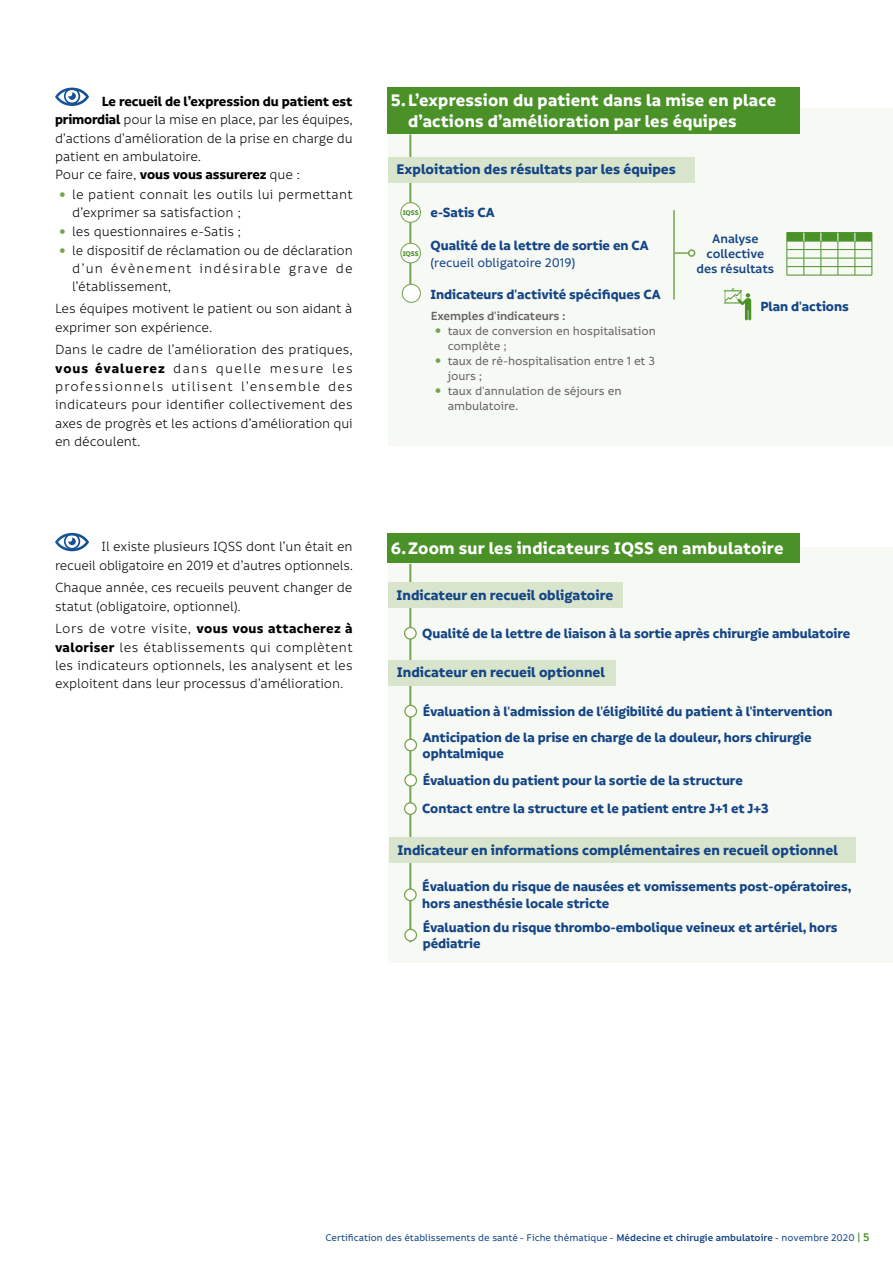
<style>
.page{position:relative;width:893px;height:1263px;background:#fff}
.page>*{position:absolute;margin:0;border:0;box-sizing:border-box;transform-origin:0 0}
.Titre_2ok{font:700 18px/21px "Informative";letter-spacing:.01em;color:#fff}
.t1{font:700 15px "Informative";color:#134485}
.Dossier-Texte_couran{font:14.4px/18.3px "Informative";letter-spacing:-.01em;color:#000;text-align:justify}
.Dossier-Texte_couran-2{font:14.4px/18px "Informative";letter-spacing:.015em;color:#000}
.Dossier-Texte_couran-3{font:700 14.4px "Informative";letter-spacing:-.005em;color:#000}
.t2{font:700 14.25px/16.2px "Informative";letter-spacing:-.005em;color:#134485}
.t3{font:600 13.5px/15px "Informative";letter-spacing:-.005em;color:#134485;text-align:center}
.t4{font:500 13.5px "Informative";letter-spacing:-.005em;color:#134485}
.t5{font:500 12.75px/15px "Informative";letter-spacing:-.01em;color:#646363}
.Dossier-Texte_couran-4{font:600 12.75px "Informative";letter-spacing:-.005em;color:#646363}
.t6{font:500 10.5px "Informative";color:#134485}
.t7{font:700 7.35px "Informative";letter-spacing:-.005em;color:#4a9228}
.s1{font-weight:700}
.s2{font-weight:400}
.s3{font-weight:600}
.s4{font-weight:600;font-size:12px;color:#4a9228}
</style>
<div class="page">
<div style="left:388px;top:109px;width:505px;height:337px;background:#f7f9f4"></div>
<svg style="left:55px;top:88px;width:34px;height:18px"></svg>
<svg style="left:55px;top:533px;width:34px;height:18px"></svg>
<div style="left:388px;top:547px;width:505px;height:415px;background:#f7f9f4"></div>
<div style="left:387px;top:533px;width:412px;height:30px;background:#4a9228"></div>
<hr style="left:409px;top:564px;width:2px;height:378px;background:#74a54c">
<svg style="left:405px;top:627px;width:11px;height:12px"></svg>
<div style="left:404px;top:627px;width:13px;height:13px;border:1px solid #74a54c;border-radius:50%"></div>
<div style="left:405px;top:705px;width:11px;height:12px;background:#fff;border-radius:50%"></div>
<div style="left:404px;top:705px;width:13px;height:12px;border:1px solid #74a54c;border-radius:50%"></div>
<svg style="left:405px;top:774px;width:11px;height:12px"></svg>
<div style="left:404px;top:774px;width:13px;height:13px;border:1px solid #74a54c;border-radius:50%"></div>
<div style="left:405px;top:803px;width:11px;height:11px;background:#fff;border-radius:50%"></div>
<div style="left:404px;top:802px;width:13px;height:13px;border:1px solid #74a54c;border-radius:50%"></div>
<div style="left:405px;top:739px;width:11px;height:12px;background:#fff;border-radius:50%"></div>
<div style="left:404px;top:739px;width:13px;height:12px;border:1px solid #74a54c;border-radius:50%"></div>
<div style="left:405px;top:889px;width:11px;height:11px;background:#fff;border-radius:50%"></div>
<div style="left:404px;top:888px;width:13px;height:13px;border:1px solid #74a54c;border-radius:50%"></div>
<div style="left:405px;top:929px;width:11px;height:12px;background:#fff;border-radius:50%"></div>
<div style="left:404px;top:929px;width:13px;height:12px;border:1px solid #74a54c;border-radius:50%"></div>
<div style="left:387px;top:88px;width:412px;height:46px;background:#4a9228"></div>
<hr style="left:409px;top:134px;width:2px;height:162px;background:#74a54c">
<hr style="left:673px;top:210px;width:2px;height:90px;background:#74a54c">
<svg style="left:675px;top:252px;width:13px;height:2px"></svg>
<div style="left:688px;top:249px;width:7px;height:8px;border:2px solid #74a54c;border-radius:50%"></div>
<div style="left:388px;top:157px;width:306px;height:25px;background:#d8e4cb"></div>
<div style="left:388px;top:582px;width:234px;height:25px;background:#d8e4cb"></div>
<div style="left:388px;top:660px;width:227px;height:25px;background:#d8e4cb"></div>
<div style="left:389px;top:837px;width:467px;height:26px;background:#d8e4cb"></div>
<div style="left:401px;top:203px;width:19px;height:19px;background:#fff;border-radius:50%"></div>
<div style="left:400px;top:202px;width:21px;height:21px;border:1px solid #74a54c;border-radius:50%"></div>
<div style="left:401px;top:243px;width:19px;height:20px;background:#fff;border-radius:50%"></div>
<div style="left:400px;top:243px;width:21px;height:20px;border:1px solid #74a54c;border-radius:50%"></div>
<div style="left:402px;top:284px;width:18px;height:18px;background:#fff;border-radius:50%"></div>
<div style="left:402px;top:284px;width:19px;height:19px;border:1px solid #74a54c;border-radius:50%"></div>
<svg style="left:787px;top:232px;width:86px;height:44px"></svg>
<svg style="left:724px;top:288px;width:27px;height:32px"></svg>
<p class="Dossier-Texte_couran" style="left:55px;top:93px;width:299px;text-indent:47px"><span class="s1">Le recueil de l’expression du patient est primordial</span> pour la mise en place, par les équipes, d’actions d’amélioration de la prise en charge du patient en ambulatoire.</p>
<p class="Dossier-Texte_couran-3" style="left:55px;top:166px;width:247px"><span class="s2">Pour ce faire,</span> vous vous assurerez <span class="s2">que :</span></p>
<p class="Dossier-Texte_couran-2" style="left:72px;top:185px;width:282px">le patient connait les outils lui permettant d’exprimer sa satisfaction ;</p>
<p class="Dossier-Texte_couran" style="left:72px;top:222px;width:171px">les questionnaires e-Satis ;</p>
<p class="Dossier-Texte_couran" style="left:72px;top:241px;width:282px">le dispositif de réclamation ou de déclaration d’un évènement indésirable grave de l’établissement,</p>
<p class="Dossier-Texte_couran" style="left:55px;top:300px;width:299px">Les équipes motivent le patient ou son aidant à exprimer son expérience.</p>
<p class="Dossier-Texte_couran" style="left:55px;top:341px;width:299px">Dans le cadre de l’amélioration des pratiques, <span class="s1">vous évaluerez</span> dans quelle mesure les professionnels utilisent l’ensemble des indicateurs pour identifier collectivement des axes de progrès et les actions d’amélioration qui en découlent.</p>
<p class="Dossier-Texte_couran" style="left:55px;top:538px;width:299px;text-align:right">Il existe plusieurs IQSS dont l’un était en<br>recueil obligatoire en 2019 et d’autres optionnels.</p>
<p class="Dossier-Texte_couran" style="left:55px;top:579px;width:299px">Chaque année, ces recueils peuvent changer de statut (obligatoire, optionnel).</p>
<p class="Dossier-Texte_couran" style="left:55px;top:620px;width:299px">Lors de votre visite, <span class="s1">vous vous attacherez à valoriser</span> les établissements qui complètent les indicateurs optionnels, les analysent et les exploitent dans leur processus d’amélioration.</p>
<p class="Titre_2ok" style="left:408px;top:91px;width:370px;text-indent:-17px">5.L’expression du patient dans la mise en place d’actions d’amélioration par les équipes</p>
<p class="t1" style="left:396px;top:161px;width:281px">Exploitation des résultats par les équipes</p>
<p class="t7" style="left:403px;top:208px;width:18px">IQSS</p>
<p class="t2" style="left:431px;top:205px;width:66px">e-Satis CA</p>
<p class="t2" style="left:431px;top:238px;width:220px">Qualité de la lettre de sortie en CA</p>
<p class="t4" style="left:431px;top:255px;width:146px">(recueil obligatoire 2019)</p>
<p class="t7" style="left:403px;top:249px;width:18px">IQSS</p>
<p class="t2" style="left:431px;top:287px;width:232px">Indicateurs d'activité spécifiques CA</p>
<p class="Dossier-Texte_couran-4" style="left:431px;top:308px;width:137px">Exemples d'indicateurs :</p>
<p class="t5" style="left:448px;top:323px;width:210px">taux de conversion en hospitalisation complète ;</p>
<p class="t5" style="left:448px;top:353px;width:209px">taux de ré-hospitalisation entre 1 et 3 jours ;</p>
<p class="t5" style="left:448px;top:383px;width:175px">taux d'annulation de séjours en ambulatoire.</p>
<p class="t3" style="left:697px;top:231px;width:79px">Analyse collective des résultats</p>
<p class="t2" style="left:760px;top:299px;width:90px">Plan d'actions</p>
<p class="Titre_2ok" style="left:391px;top:538px;width:394px">6.Zoom sur les indicateurs IQSS en ambulatoire</p>
<p class="t1" style="left:396px;top:586px;width:218px">Indicateur en recueil obligatoire</p>
<p class="t2" style="left:422px;top:626px;width:429px">Qualité de la lettre de liaison à la sortie après chirurgie ambulatoire</p>
<p class="t1" style="left:397px;top:664px;width:210px">Indicateur en recueil optionnel</p>
<p class="t2" style="left:423px;top:703px;width:411px">Évaluation à l'admission de l'éligibilité du patient à l'intervention</p>
<p class="t2" style="left:423px;top:729px;width:390px">Anticipation de la prise en charge de la douleur, hors chirurgie ophtalmique</p>
<p class="t2" style="left:423px;top:773px;width:322px">Évaluation du patient pour la sortie de la structure</p>
<p class="t2" style="left:422px;top:801px;width:348px">Contact entre la structure et le patient entre J+1 et J+3</p>
<p class="t1" style="left:398px;top:841px;width:442px">Indicateur en informations complémentaires en recueil optionnel</p>
<p class="t2" style="left:422px;top:879px;width:431px">Évaluation du risque de nausées et vomissements post-opératoires, hors anesthésie locale stricte</p>
<p class="t2" style="left:423px;top:919px;width:416px">Évaluation du risque thrombo-embolique veineux et artériel, hors pédiatrie</p>
<p class="t6" style="left:326px;top:1232px;width:546px">Certification des établissements de santé - Fiche thématique - <span class="s3">Médecine et chirugie ambulatoire</span> - novembre 2020 <span class="s4">| 5</span></p>
</div>
